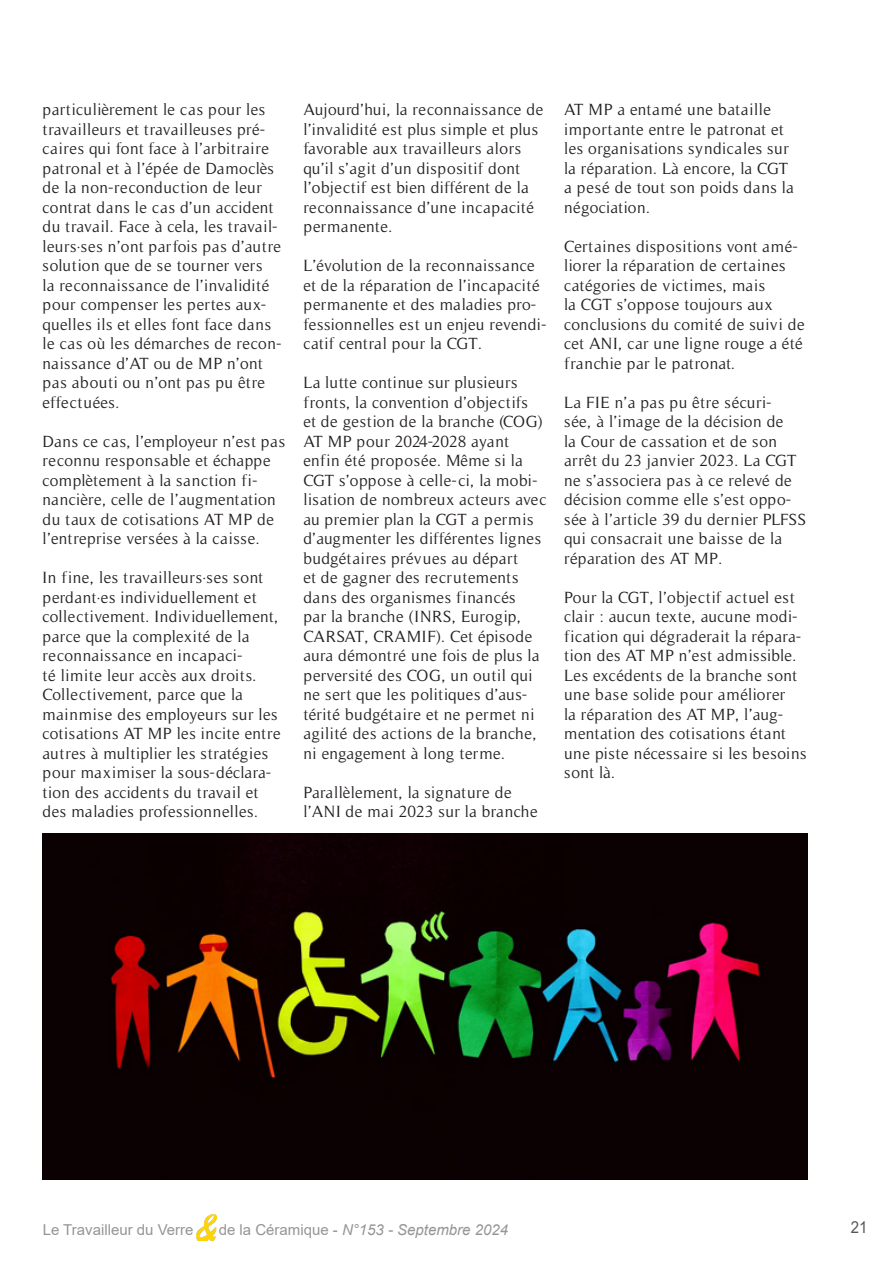
<style>
.page{position:relative;width:893px;height:1263px;background:#fff}
.page>*{position:absolute;margin:0;border:0;box-sizing:border-box;transform-origin:0 0}
.Txt{font:16.5px/19.5px "Timeless";letter-spacing:.025em;color:#231f20}
.t1{font:16.5px "Arial";color:#57585a;scale:.91 1}
.t2{font:italic 15px "Arial";color:#939598}
.t3{font:15px "Arial";color:#939598}
.s1{font-style:normal}
</style>
<div class="page">
<img style="left:196px;top:1214px;width:21px;height:27px">
<img style="left:43px;top:833px;width:765px;height:346px">
<p class="Txt" style="left:43px;top:100px;width:240px">particulièrement le cas pour les travailleurs et travailleuses pré&shy;caires qui font face à l’arbitraire patronal et à l’épée de Damoclès de la non-reconduction de leur contrat dans le cas d’un accident du travail. Face à cela, les travail&shy;leurs∙ses n’ont parfois pas d’autre solution que de se tourner vers<br>la reconnaissance de l’invalidité pour compenser les pertes aux&shy;quelles ils et elles font face dans le cas où les démarches de recon&shy;naissance d’AT ou de MP n’ont pas abouti ou n’ont pas pu être effectuées.</p>
<p class="Txt" style="left:43px;top:431px;width:244px">Dans ce cas, l’employeur n’est pas reconnu responsable et échappe complètement à la sanction fi&shy;nancière, celle de l’augmentation du taux de cotisations AT MP de l’entreprise versées à la caisse.</p>
<p class="Txt" style="left:43px;top:568px;width:240px">In fine, les travailleurs∙ses sont perdant∙es individuellement et collectivement. Individuellement, parce que la complexité de la reconnaissance en incapaci-<br>té limite leur accès aux droits.<br>Collectivement, parce que la mainmise des employeurs sur les cotisations AT MP les incite entre autres à multiplier les stratégies pour maximiser la sous-déclara&shy;tion des accidents du travail et des maladies professionnelles.</p>
<p class="Txt" style="left:303px;top:100px;width:242px">Aujourd’hui, la reconnaissance de l’invalidité est plus simple et plus favorable aux travailleurs alors qu’il s’agit d’un dispositif dont l’objectif est bien différent de la reconnaissance d’une incapacité permanente.</p>
<p class="Txt" style="left:303px;top:256px;width:245px">L’évolution de la reconnaissance et de la réparation de l’incapacité permanente et des maladies pro&shy;fessionnelles est un enjeu revendi&shy;catif central pour la CGT.</p>
<p class="Txt" style="left:303px;top:373px;width:245px">La lutte continue sur plusieurs fronts, la convention d’objectifs<br>et de gestion de la branche (COG)<br>AT MP pour 2024-2028 ayant enfin été proposée. Même si la<br>CGT s’oppose à celle-ci, la mobi&shy;lisation de nombreux acteurs avec au premier plan la CGT a permis d’augmenter les différentes lignes budgétaires prévues au départ<br>et de gagner des recrutements dans des organismes financés<br>par la branche (INRS, Eurogip,<br>CARSAT, CRAMIF). Cet épisode aura démontré une fois de plus la perversité des COG, un outil qui ne sert que les politiques d’aus&shy;térité budgétaire et ne permet ni agilité des actions de la branche, ni engagement à long terme.</p>
<p class="Txt" style="left:303px;top:782px;width:236px">Parallèlement, la signature de l’ANI de mai 2023 sur la branche</p>
<p class="Txt" style="left:564px;top:100px;width:231px">AT MP a entamé une bataille importante entre le patronat et les organisations syndicales sur la réparation. Là encore, la CGT a pesé de tout son poids dans la négociation.</p>
<p class="Txt" style="left:564px;top:236px;width:242px">Certaines dispositions vont amé&shy;liorer la réparation de certaines catégories de victimes, mais<br>la CGT s’oppose toujours aux conclusions du comité de suivi de cet ANI, car une ligne rouge a été franchie par le patronat.</p>
<p class="Txt" style="left:564px;top:392px;width:243px">La FIE n’a pas pu être sécuri-<br>sée, à l’image de la décision de<br>la Cour de cassation et de son arrêt du 23 janvier 2023. La CGT ne s’associera pas à ce relevé de décision comme elle s’est oppo&shy;sée à l’article 39 du dernier PLFSS qui consacrait une baisse de la réparation des AT MP.</p>
<p class="Txt" style="left:564px;top:587px;width:244px">Pour la CGT, l’objectif actuel est clair : aucun texte, aucune modi&shy;fication qui dégraderait la répara&shy;tion des AT MP n’est admissible.<br>Les excédents de la branche sont une base solide pour améliorer<br>la réparation des AT MP, l’aug&shy;mentation des cotisations étant une piste nécessaire si les besoins sont là.</p>
<p class="t3" style="left:43px;top:1219px;width:152px">Le Travailleur du Verre</p>
<p class="t2" style="left:219px;top:1220px;width:291px"><span class="s1">de la Céramique -</span> N°153 - Septembre 2024</p>
<p class="t1" style="left:851px;top:1216px;width:20px">21</p>
</div>
